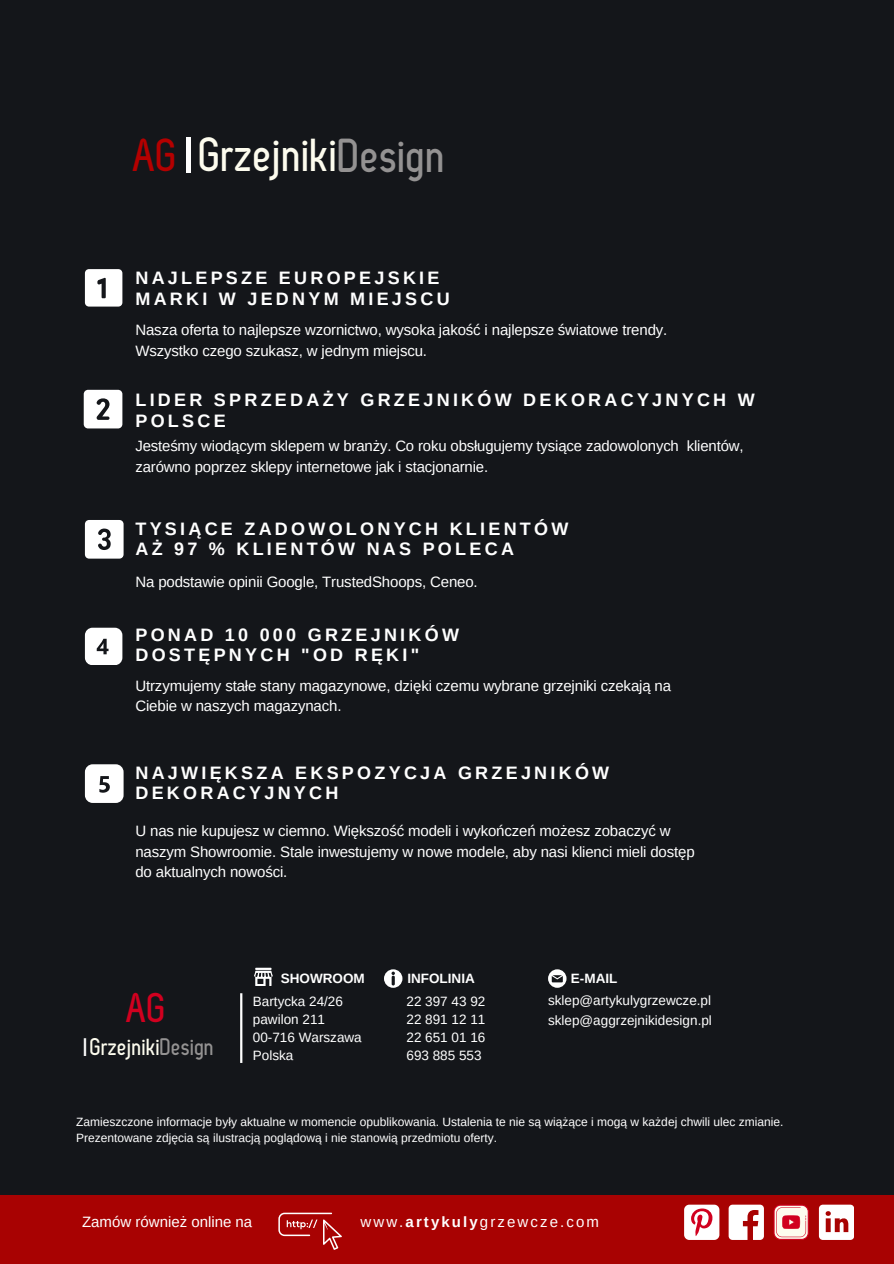
<style>
.page{position:relative;width:894px;height:1264px;background:#fff}
.page>*{position:absolute;margin:0;border:0;box-sizing:border-box;transform-origin:0 0}
.t1{font:700 47.7px "Zag";color:#fdfcee}
.t2{font:700 41.25px "Zag";color:#d1001f}
.t3{font:700 24px "Zag";color:#fdfcee}
.t4{font:700 18px/20.2px "Arimo";letter-spacing:.18em;color:#fff}
.t5{font:15px/20.2px "Arimo";letter-spacing:-.01em;color:#fff}
.t6{font:15px "Arimo";letter-spacing:.14em;color:#fff}
.t7{font:14.85px/20.2px "Arimo";letter-spacing:-.01em;color:#fff}
.t8{font:13.5px/18px "Arimo";color:#fff}
.t9{font:700 13.5px "Arimo";color:#fff}
.t10{font:12px/16px "Arimo";color:#fff}
.s1{font-size:46.05px;color:#b40000}
.s2{font-size:50.55px;color:#fff}
.s3{color:#949292}
.s4{font-size:25.35px;color:#fff}
.s5{font-weight:700}
</style>
<div class="page">
<div style="left:0;top:0;width:893px;height:1263px;background:#14161a"></div>
<div style="left:0;top:1195px;width:893px;height:68px;background:#a80202"></div>
<svg style="left:85px;top:269px;width:37px;height:37px"></svg>
<svg style="left:84px;top:390px;width:38px;height:38px"></svg>
<svg style="left:85px;top:520px;width:38px;height:38px"></svg>
<svg style="left:85px;top:627px;width:37px;height:38px"></svg>
<svg style="left:85px;top:764px;width:38px;height:38px"></svg>
<hr style="left:240px;top:993px;width:2px;height:69px;background:#fff">
<svg style="left:384px;top:969px;width:18px;height:18px"></svg>
<svg style="left:254px;top:967px;width:19px;height:18px"></svg>
<svg style="left:548px;top:969px;width:18px;height:18px"></svg>
<svg style="left:278px;top:1212px;width:64px;height:37px"></svg>
<svg style="left:684px;top:1204px;width:34px;height:35px"></svg>
<svg style="left:728px;top:1204px;width:35px;height:35px"></svg>
<svg style="left:818px;top:1204px;width:35px;height:35px"></svg>
<svg style="left:773px;top:1204px;width:35px;height:35px"></svg>
<h1 class="t1" style="left:133px;top:137px;width:315px"><span class="s1">AG</span> <span class="s2">I</span>Grzejniki<span class="s3">Design</span></h1>
<p class="t4" style="left:135px;top:268px;width:316px">NAJLEPSZE EUROPEJSKIE<br>MARKI W JEDNYM MIEJSCU</p>
<p class="t5" style="left:135px;top:320px;width:533px">Nasza oferta to najlepsze wzornictwo, wysoka jakość i najlepsze światowe trendy.<br>Wszystko czego szukasz, w jednym miejscu.</p>
<p class="t4" style="left:135px;top:388px;width:620px;line-height:21.3px">LIDER SPRZEDAŻY GRZEJNIKÓW DEKORACYJNYCH W<br>POLSCE</p>
<p class="t7" style="left:135px;top:436px;width:609px">Jesteśmy wiodącym sklepem w branży. Co roku obsługujemy tysiące zadowolonych klientów, zarówno poprzez sklepy internetowe jak i stacjonarnie.</p>
<p class="t4" style="left:135px;top:518px;width:434px">TYSIĄCE ZADOWOLONYCH KLIENTÓW<br>AŻ 97 % KLIENTÓW NAS POLECA</p>
<p class="t5" style="left:135px;top:571px;width:344px">Na podstawie opinii Google, TrustedShoops, Ceneo.</p>
<p class="t4" style="left:135px;top:624px;width:325px">PONAD 10 000 GRZEJNIKÓW<br>DOSTĘPNYCH "OD RĘKI"</p>
<p class="t5" style="left:135px;top:675px;width:537px">Utrzymujemy stałe stany magazynowe, dzięki czemu wybrane grzejniki czekają na<br>Ciebie w naszych magazynach.</p>
<p class="t4" style="left:135px;top:762px;width:475px">NAJWIĘKSZA EKSPOZYCJA GRZEJNIKÓW<br>DEKORACYJNYCH</p>
<p class="t5" style="left:135px;top:821px;width:560px">U nas nie kupujesz w ciemno. Większość modeli i wykończeń możesz zobaczyć w naszym Showroomie. Stale inwestujemy w nowe modele, aby nasi klienci mieli dostęp do aktualnych nowości.</p>
<h2 class="t2" style="left:126px;top:991px;width:42px">AG</h2>
<h3 class="t3" style="left:84px;top:1037px;width:133px"><span class="s4">I</span>Grzejniki<span class="s3">Design</span></h3>
<p class="t9" style="left:281px;top:970px;width:85px">SHOWROOM</p>
<p class="t9" style="left:407px;top:970px;width:69px">INFOLINIA</p>
<p class="t9" style="left:570px;top:970px;width:48px">E-MAIL</p>
<p class="t8" style="left:548px;top:990px;width:165px;line-height:19.5px">sklep@artykulygrzewcze.pl sklep@aggrzejnikidesign.pl</p>
<p class="t8" style="left:253px;top:992px;width:110px">Bartycka 24/26 pawilon 211<br>00-716 Warszawa<br>Polska</p>
<p class="t8" style="left:406px;top:991px;width:80px;text-align:justify">22 397 43 92<br>22 891 12 11<br>22 651 01 16<br>693 885 553</p>
<p class="t10" style="left:76px;top:1113px;width:708px">Zamieszczone informacje były aktualne w momencie opublikowania. Ustalenia te nie są wiążące i mogą w każdej chwili ulec zmianie.<br>Prezentowane zdjęcia są ilustracją poglądową i nie stanowią przedmiotu oferty.</p>
<p class="t5" style="left:82px;top:1211px;width:172px">Zamów również online na</p>
<p class="t6" style="left:360px;top:1213px;width:240px">www.<span class="s5">artykuly</span>grzewcze.com</p>
</div>
